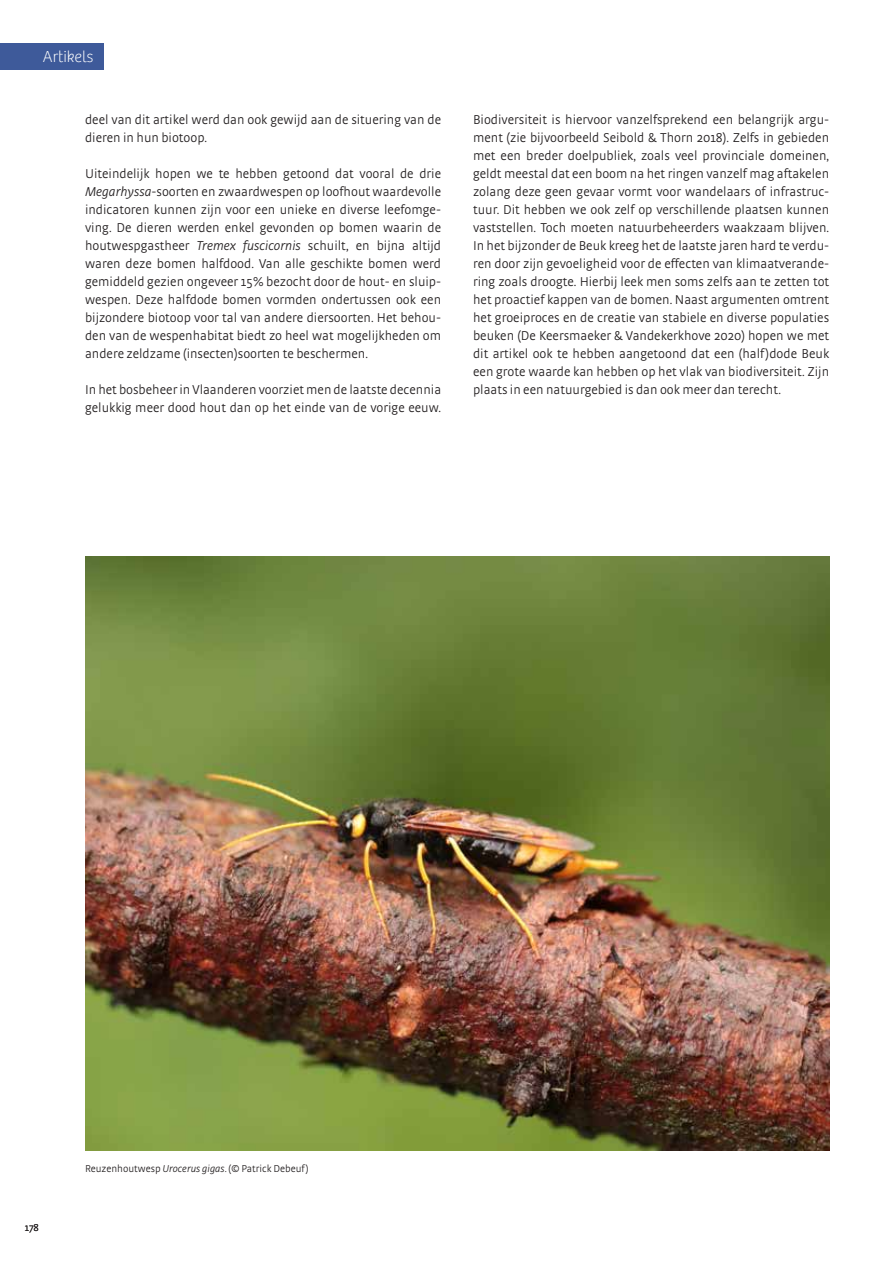
<style>
.page{position:relative;width:893px;height:1263px;background:#fff}
.page>*{position:absolute;margin:0;border:0;box-sizing:border-box;transform-origin:0 0}
.t1{font:100 16.5px "Bree";color:#fff}
.t2{font:300 13.5px/18px "Strada OT";color:#231f20}
.t3{font:300 10.5px "Strada OT";color:#231f20}
.s1{font-style:italic}
</style>
<div class="page">
<div style="left:0;top:43px;width:104px;height:26px;background:#3e5a9a"></div>
<img style="left:85px;top:556px;width:744px;height:594px">
<p class="t1" style="left:43px;top:47px;width:52px">Artikels</p>
<p class="t2" style="left:85px;top:111px;width:358px">deel van dit artikel werd dan ook gewijd aan de situering van de dieren in hun biotoop.</p>
<p class="t2" style="left:85px;top:165px;width:358px;text-align:justify">Uiteindelijk hopen we te hebben getoond dat vooral de drie <span class="s1">Megarhyssa</span>-soorten en zwaardwespen op loofhout waardevolle indicatoren kunnen zijn voor een unieke en diverse leefomge&shy;ving. De dieren werden enkel gevonden op bomen waarin de houtwespgastheer <span class="s1">Tremex fuscicornis</span> schuilt, en bijna altijd waren deze bomen halfdood. Van alle geschikte bomen werd gemiddeld gezien ongeveer 15% bezocht door de hout- en sluip&shy;wespen. Deze halfdode bomen vormden ondertussen ook een bijzondere biotoop voor tal van andere diersoorten. Het behou&shy;den van de wespenhabitat biedt zo heel wat mogelijkheden om andere zeldzame (insecten)soorten te beschermen.</p>
<p class="t2" style="left:85px;top:381px;width:358px">In het bosbeheer in Vlaanderen voorziet men de laatste decennia gelukkig meer dood hout dan op het einde van de vorige eeuw.</p>
<p class="t2" style="left:473px;top:111px;width:358px;text-align:justify">Biodiversiteit is hiervoor vanzelfsprekend een belangrijk argu&shy;ment (zie bijvoorbeeld Seibold &amp; Thorn 2018). Zelfs in gebieden met een breder doelpubliek, zoals veel provinciale domeinen, geldt meestal dat een boom na het ringen vanzelf mag aftakelen zolang deze geen gevaar vormt voor wandelaars of infrastruc&shy;tuur. Dit hebben we ook zelf op verschillende plaatsen kunnen vaststellen. Toch moeten natuurbeheerders waakzaam blijven.<br>In het bijzonder de Beuk kreeg het de laatste jaren hard te verdu&shy;ren door zijn gevoeligheid voor de effecten van klimaatverande&shy;ring zoals droogte. Hierbij leek men soms zelfs aan te zetten tot het proactief kappen van de bomen. Naast argumenten omtrent het groeiproces en de creatie van stabiele en diverse populaties beuken (De Keersmaeker &amp; Vandekerkhove 2020) hopen we met dit artikel ook te hebben aangetoond dat een (half)dode Beuk een grote waarde kan hebben op het vlak van biodiversiteit. Zijn plaats in een natuurgebied is dan ook meer dan terecht.</p>
<p class="t3" style="left:25px;top:1222px;width:16px">178</p>
<p class="t3" style="left:85px;top:1162px;width:225px">Reuzenhoutwesp <span class="s1">Urocerus gigas</span>. (© Patrick Debeuf)</p>
</div>
